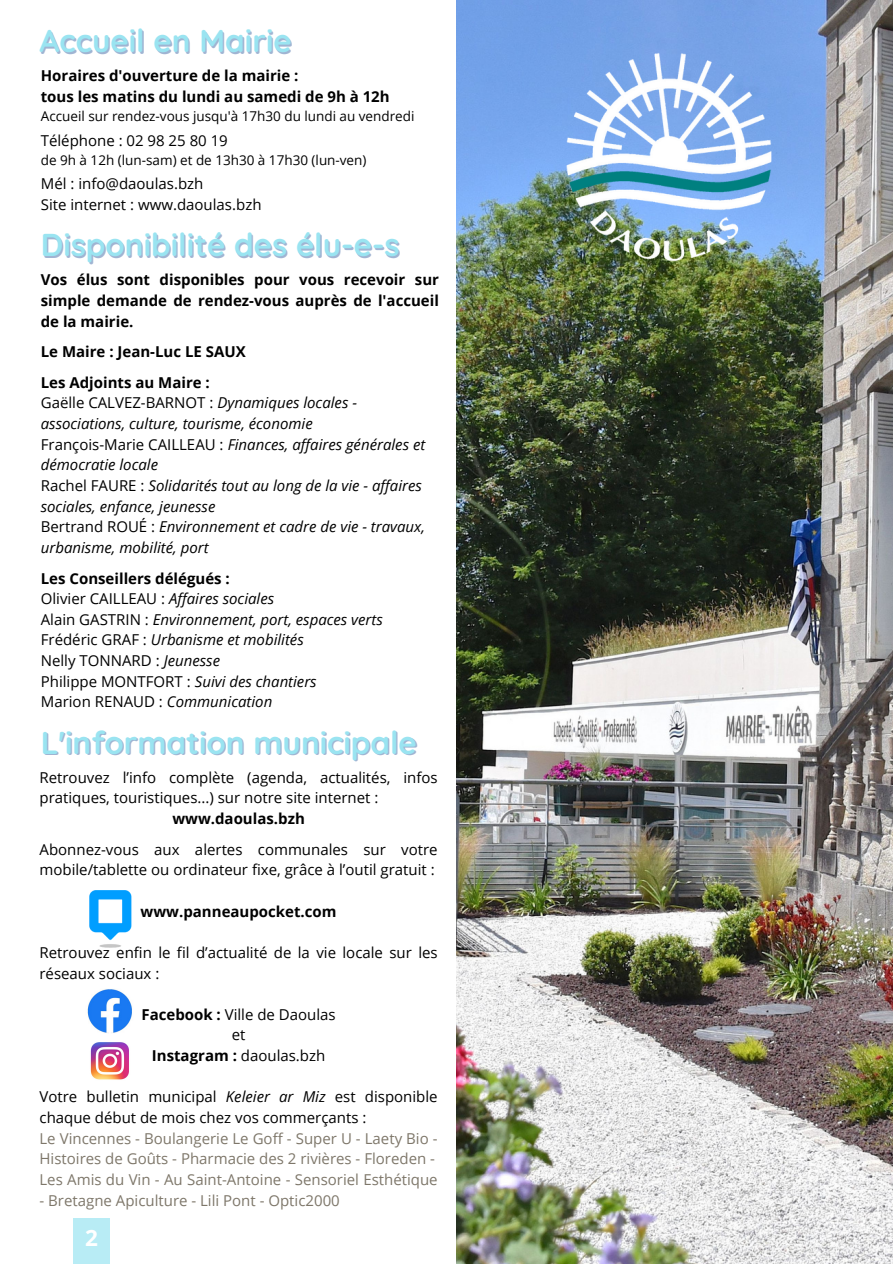
<style>
.page{position:relative;width:893px;height:1264px;background:#fff}
.page>*{position:absolute;margin:0;border:0;box-sizing:border-box;transform-origin:0 0}
.t1{font:700 31.5px "Quicksand";color:#9ae4f1}
.t2{font:700 22.5px "Open Sans";color:#fff}
.t3{font:15px/20.7px "Open Sans";color:#000}
.t4{font:italic 15px/20.5px "Open Sans";color:#000}
.t5{font:700 15px/20.5px "Open Sans";color:#000;text-align:justify}
.t6{font:15px/20.7px "Open Sans";color:#7e776a}
.t7{font:13.5px "Open Sans";color:#000}
.s1{font-style:normal}
.s2{font-style:italic}
.s3{font-weight:700}
</style>
<div class="page">
<img style="left:90px;top:1042px;width:39px;height:38px">
<img style="left:87px;top:989px;width:45px;height:44px">
<img style="left:456px;top:0;width:436px;height:1263px">
<img style="left:547px;top:34px;width:242px;height:242px">
<img style="left:89px;top:890px;width:43px;height:58px">
<div style="left:74px;top:1218px;width:36px;height:45px;background:#b8ecf5"></div>
<p class="t1" style="left:40px;top:21px;width:254px">Accueil en Mairie</p>
<p class="t5" style="left:41px;top:65px;width:259px">Horaires d'ouverture de la mairie :</p>
<p class="t5" style="left:41px;top:86px;width:350px">tous les matins du lundi au samedi de 9h à 12h</p>
<p class="t7" style="left:41px;top:107px;width:375px">Accueil sur rendez-vous jusqu'à 17h30 du lundi au vendredi</p>
<p class="t3" style="left:41px;top:129px;width:188px">Téléphone : 02 98 25 80 19</p>
<p class="t7" style="left:41px;top:150px;width:327px">de 9h à 12h (lun-sam) et de 13h30 à 17h30 (lun-ven)</p>
<p class="t3" style="left:41px;top:173px;width:164px">Mél : info@daoulas.bzh</p>
<p class="t3" style="left:41px;top:194px;width:222px">Site internet : www.daoulas.bzh</p>
<p class="t1" style="left:41px;top:225px;width:360px">Disponibilité des élu-e-s</p>
<p class="t5" style="left:41px;top:269px;width:399px">Vos élus sont disponibles pour vous recevoir sur simple demande de rendez-vous auprès de l'accueil de la mairie.</p>
<p class="t5" style="left:41px;top:341px;width:206px">Le Maire : Jean-Luc LE SAUX</p>
<p class="t5" style="left:41px;top:372px;width:170px">Les Adjoints au Maire :</p>
<p class="t4" style="left:41px;top:392px;width:318px"><span class="s1">Gaëlle CALVEZ-BARNOT :</span> Dynamiques locales - associations, culture, tourisme, économie</p>
<p class="t4" style="left:41px;top:433px;width:386px"><span class="s1">François-Marie CAILLEAU :</span> Finances, affaires générales et démocratie locale</p>
<p class="t4" style="left:41px;top:475px;width:382px"><span class="s1">Rachel FAURE :</span> Solidarités tout au long de la vie - affaires sociales, enfance, jeunesse</p>
<p class="t4" style="left:41px;top:516px;width:386px"><span class="s1">Bertrand ROUÉ :</span> Environnement et cadre de vie - travaux, urbanisme, mobilité, port</p>
<p class="t5" style="left:41px;top:567px;width:190px">Les Conseillers délégués :</p>
<p class="t3" style="left:41px;top:588px;width:235px">Olivier CAILLEAU : <span class="s2">Affaires sociales</span></p>
<p class="t4" style="left:41px;top:608px;width:343px"><span class="s1">Alain GASTRIN :</span> Environnement, port, espaces verts</p>
<p class="t4" style="left:41px;top:629px;width:264px"><span class="s1">Frédéric GRAF :</span> Urbanisme et mobilités</p>
<p class="t3" style="left:41px;top:650px;width:181px">Nelly TONNARD : <span class="s2">Jeunesse</span></p>
<p class="t3" style="left:41px;top:670px;width:277px">Philippe MONTFORT : <span class="s2">Suivi des chantiers</span></p>
<p class="t3" style="left:41px;top:691px;width:233px">Marion RENAUD : <span class="s2">Communication</span></p>
<p class="t1" style="left:41px;top:722px;width:377px">L'information municipale</p>
<p class="t3" style="left:40px;top:766px;width:399px">Retrouvez l’info complète (agenda, actualités, infos pratiques, touristiques...) sur notre site internet :</p>
<p class="t5" style="left:172px;top:808px;width:134px">www.daoulas.bzh</p>
<p class="t3" style="left:40px;top:838px;width:399px">Abonnez-vous aux alertes communales sur votre mobile/tablette ou ordinateur fixe, grâce à l’outil gratuit :</p>
<p class="t5" style="left:141px;top:900px;width:197px">www.panneaupocket.com</p>
<p class="t3" style="left:40px;top:941px;width:399px">Retrouvez enfin le fil d’actualité de la vie locale sur les réseaux sociaux :</p>
<p class="t3" style="left:141px;top:1003px;width:196px"><span class="s3">Facebook :</span> Ville de Daoulas</p>
<p class="t3" style="left:232px;top:1024px;width:15px">et</p>
<p class="t3" style="left:152px;top:1044px;width:175px"><span class="s3">Instagram :</span> daoulas.bzh</p>
<p class="t3" style="left:40px;top:1086px;width:399px">Votre bulletin municipal <span class="s2">Keleier ar Miz</span> est disponible chaque début de mois chez vos commerçants :</p>
<p class="t6" style="left:40px;top:1127px;width:399px">Le Vincennes - Boulangerie Le Goff - Super U - Laety Bio -<br>Histoires de Goûts - Pharmacie des 2 rivières - Floreden -</p>
<p class="t6" style="left:40px;top:1168px;width:399px">Les Amis du Vin - Au Saint-Antoine - Sensoriel Esthétique</p>
<p class="t6" style="left:40px;top:1189px;width:302px">- Bretagne Apiculture - Lili Pont - Optic2000</p>
<p class="t2" style="left:83px;top:1215px;width:14px">2</p>
<p class="t2" style="left:85px;top:1221px;width:14px">2</p>
</div>
